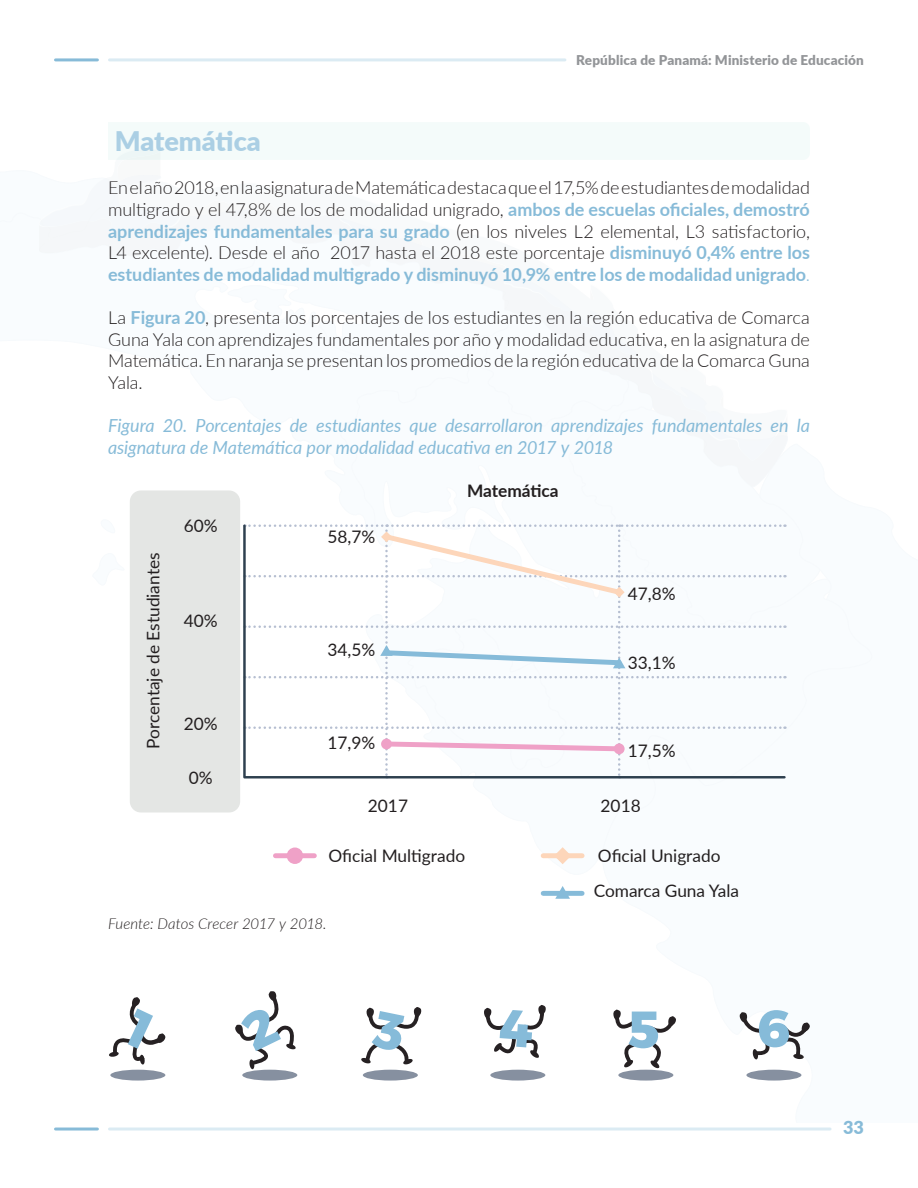
<style>
.page{position:relative;width:918px;height:1188px;background:#fff}
.page>*{position:absolute;margin:0;border:0;box-sizing:border-box;transform-origin:0 0}
.Materias{font:900 27px "Lato";letter-spacing:-.005em;color:#abcfe4}
.Cuerpos_de_texto_1_c{font:300 18px/21.6px "Lato";letter-spacing:-.005em;color:#231f20;text-align:justify}
.Figuras{font:italic 18px/21.6px "Lato";letter-spacing:-.005em;color:#87bbd8}
.t1{font:900 18px "Lato";color:#87bbd8}
.t2{font:17.25px "Lato";color:#231f20}
.t3{font:700 17.25px "Lato";letter-spacing:-.005em;color:#231f20}
.Fuentes_Tablas_figur{font:italic 300 15px "Lato";letter-spacing:-.005em;color:#231f20}
.t4{font:900 13.5px "Lato";letter-spacing:.01em;color:#939598}
.s1{font-weight:700;color:#87bbd8}
.s2{color:#87bbd8}
</style>
<div class="page">
<hr style="left:110px;top:58px;width:455px;height:3px;background:#dbebf3">
<hr style="left:110px;top:1128px;width:720px;height:3px;background:#dbebf3">
<hr style="left:56px;top:58px;width:41px;height:3px;background:#87bbd8">
<hr style="left:56px;top:1128px;width:41px;height:3px;background:#87bbd8">
<div style="left:130px;top:490px;width:110px;height:322px;background:#e4e6e4;border-radius:11px"></div>
<div style="left:275px;top:853px;width:39px;height:5px;background:#efa1c7"></div>
<div style="left:287px;top:848px;width:16px;height:16px;background:#efa1c7;border-radius:50%"></div>
<div style="left:543px;top:853px;width:39px;height:5px;background:#fdd6ba"></div>
<div style="left:543px;top:891px;width:39px;height:5px;background:#86bbd9"></div>
<svg style="left:554px;top:847px;width:17px;height:17px"></svg>
<svg style="left:555px;top:886px;width:15px;height:13px"></svg>
<svg style="left:243px;top:524px;width:544px;height:255px"></svg>
<svg style="left:39px;top:123px;width:771px;height:327px"></svg>
<svg style="left:110px;top:1070px;width:55px;height:11px"></svg>
<svg style="left:109px;top:997px;width:57px;height:68px"></svg>
<svg style="left:242px;top:1070px;width:55px;height:11px"></svg>
<svg style="left:235px;top:991px;width:61px;height:78px"></svg>
<svg style="left:490px;top:1070px;width:55px;height:11px"></svg>
<svg style="left:484px;top:1005px;width:62px;height:53px"></svg>
<svg style="left:618px;top:1070px;width:55px;height:11px"></svg>
<svg style="left:613px;top:1010px;width:63px;height:59px"></svg>
<svg style="left:746px;top:1070px;width:55px;height:11px"></svg>
<svg style="left:739px;top:1010px;width:71px;height:50px"></svg>
<svg style="left:363px;top:1070px;width:55px;height:11px"></svg>
<svg style="left:361px;top:1007px;width:61px;height:58px"></svg>
<p class="Materias" style="left:115px;top:121px;width:148px">Matemática</p>
<p class="t4" style="left:576px;top:50px;width:289px">República de Panamá: Ministerio de Educación</p>
<p class="Cuerpos_de_texto_1_c" style="left:108px;top:176px;width:703px">En el año 2018, en la asignatura de Matemática destaca que el 17,5% de estudiantes de modalidad multigrado y el 47,8% de los de modalidad unigrado, <span class="s1">ambos de escuelas oficiales, demostró aprendizajes fundamentales para su grado</span> (en los niveles L2 elemental, L3 satisfactorio, L4 excelente). Desde el año 2017 hasta el 2018 este porcentaje <span class="s1">disminuyó 0,4% entre los estudiantes de modalidad multigrado y disminuyó 10,9% entre los de modalidad unigrado</span><span class="s2">.</span></p>
<p class="Cuerpos_de_texto_1_c" style="left:108px;top:306px;width:704px">La <span class="s1">Figura 20</span>, presenta los porcentajes de los estudiantes en la región educativa de Comarca Guna Yala con aprendizajes fundamentales por año y modalidad educativa, en la asignatura de Matemática. En naranja se presentan los promedios de la región educativa de la Comarca Guna Yala.</p>
<p class="Figuras" style="left:108px;top:414px;width:704px">Figura 20. Porcentajes de estudiantes que desarrollaron aprendizajes fundamentales en la asignatura de Matemática por modalidad educativa en 2017 y 2018</p>
<p class="t2" style="left:141px;top:749px;width:198px;rotate:-90deg">Porcentaje de Estudiantes</p>
<p class="t2" style="left:184px;top:513px;width:35px">60%</p>
<p class="t2" style="left:184px;top:609px;width:35px">40%</p>
<p class="t2" style="left:184px;top:711px;width:35px">20%</p>
<p class="t2" style="left:189px;top:765px;width:25px">0%</p>
<p class="t2" style="left:328px;top:524px;width:49px">58,7%</p>
<p class="t2" style="left:328px;top:638px;width:49px">34,5%</p>
<p class="t2" style="left:328px;top:731px;width:49px">17,9%</p>
<p class="t3" style="left:467px;top:478px;width:93px">Matemática</p>
<p class="t2" style="left:628px;top:581px;width:49px">47,8%</p>
<p class="t2" style="left:628px;top:650px;width:49px">33,1%</p>
<p class="t2" style="left:628px;top:738px;width:49px">17,5%</p>
<p class="t2" style="left:368px;top:793px;width:42px">2017</p>
<p class="t2" style="left:601px;top:793px;width:42px">2018</p>
<p class="t2" style="left:329px;top:844px;width:138px">Oficial Multigrado</p>
<p class="t2" style="left:598px;top:844px;width:124px">Oficial Unigrado</p>
<p class="t2" style="left:594px;top:878px;width:147px">Comarca Guna Yala</p>
<p class="Fuentes_Tablas_figur" style="left:108px;top:913px;width:220px">Fuente: Datos Crecer 2017 y 2018.</p>
<p class="t1" style="left:843px;top:1114px;width:22px">33</p>
</div>
